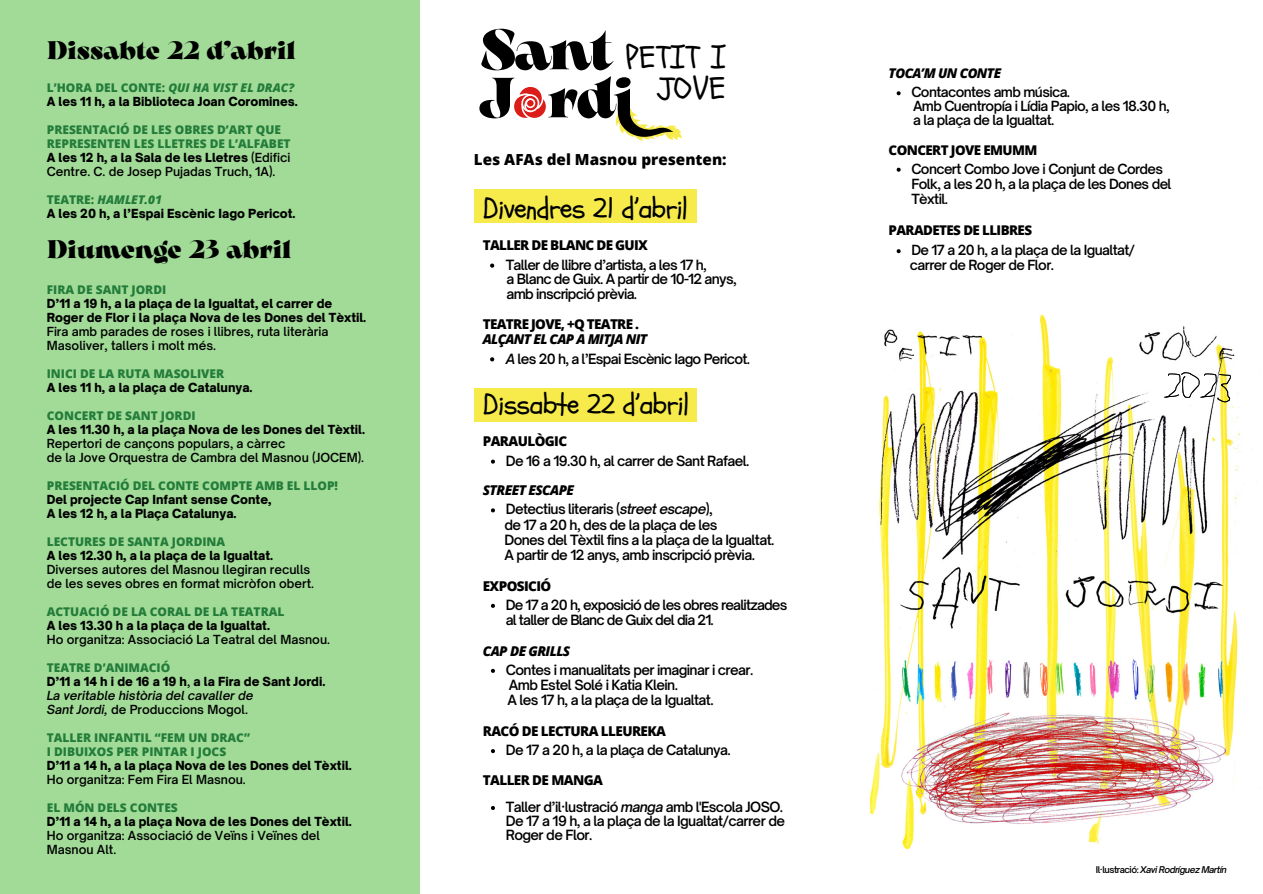
<style>
.page{position:relative;width:1263px;height:894px;background:#fff}
.page>*{position:absolute;margin:0;border:0;box-sizing:border-box;transform-origin:0 0}
.t1{font:800 56.25px/48px "Arsenica";letter-spacing:-.03em;color:#000}
.t2{font:32.25px/30.6px "Schoolbell";letter-spacing:.04em;color:#000;text-align:right}
.t3{font:28.95px "Schoolbell";letter-spacing:-.03em;color:#000}
.t4{font:800 25.2px "Arsenica";color:#000}
.t5{font:800 15.3px "Open Sans";color:#000}
.t6{font:600 13.5px/15.1px "Open Sauce One";letter-spacing:-.045em;color:#000}
.t7{font:800 13.5px "Open Sans";letter-spacing:-.045em;color:#000}
.t8{font:italic 800 13.5px "Open Sans";letter-spacing:-.045em;color:#000}
.t9{font:600 13.35px/15px "Open Sauce One";letter-spacing:-.045em;color:#000}
.t10{font:800 13.35px "Open Sans";letter-spacing:-.045em;color:#000}
.t11{font:italic 800 13.35px "Open Sans";letter-spacing:-.045em;color:#000}
.t12{font:900 12px/14px "Open Sauce One";color:#000}
.t13{font:600 12px/14px "Open Sauce One";color:#000}
.t14{font:800 12px/14px "Open Sans";color:#237c3a}
.t15{font:italic 600 12px/14px "Open Sauce One";color:#000}
.t16{font:italic 800 12px "Open Sans";color:#237c3a}
.t17{font:italic 600 8.85px "Open Sauce One";letter-spacing:-.05em;color:#000}
.s1{font-style:normal}
.s2{font-weight:900}
.s3{font-weight:900;font-style:normal}
.s4{color:#fff}
.s5{font-style:italic}
</style>
<div class="page">
<div style="left:0;top:0;width:1263px;height:893px;background:#a1db97"></div>
<div style="left:421px;top:0;width:842px;height:893px;background:#fff"></div>
<svg style="left:514px;top:95px;width:23px;height:23px"></svg>
<svg style="left:521px;top:93px;width:26px;height:26px"></svg>
<div style="left:523px;top:95px;width:23px;height:23px;background:#dc1c18;border-radius:50%"></div>
<svg style="left:517px;top:86px;width:26px;height:26px"></svg>
<svg style="left:616px;top:106px;width:65px;height:35px"></svg>
<div style="left:630px;top:86px;width:5px;height:23px;background:#fff"></div>
<div style="left:474px;top:388px;width:223px;height:33px;background:#f6eb4b"></div>
<div style="left:474px;top:189px;width:223px;height:33px;background:#f6eb4b"></div>
<svg style="left:491px;top:459px;width:4px;height:4px"></svg>
<svg style="left:491px;top:508px;width:4px;height:4px"></svg>
<svg style="left:491px;top:603px;width:4px;height:4px"></svg>
<svg style="left:491px;top:668px;width:4px;height:4px"></svg>
<svg style="left:491px;top:749px;width:4px;height:4px"></svg>
<svg style="left:491px;top:806px;width:4px;height:3px"></svg>
<svg style="left:490px;top:263px;width:4px;height:4px"></svg>
<svg style="left:490px;top:357px;width:4px;height:4px"></svg>
<svg style="left:897px;top:91px;width:4px;height:4px"></svg>
<svg style="left:897px;top:168px;width:4px;height:4px"></svg>
<svg style="left:897px;top:249px;width:4px;height:4px"></svg>
<img style="left:869px;top:314px;width:372px;height:534px">
<img style="left:1153px;top:356px;width:88px;height:63px">
<h3 class="t4" style="left:47px;top:41px;width:250px">Dissabte 22 d’abril</h3>
<p class="t16" style="left:47px;top:79px;width:249px"><span class="s1">L’HORA DEL CONTE:</span> QUI HA VIST EL DRAC?</p>
<p class="t12" style="left:47px;top:95px;width:253px">A les 11 h, a la Biblioteca Joan Coromines.</p>
<p class="t14" style="left:47px;top:122px;width:245px">PRESENTACIÓ DE LES OBRES D’ART QUE<br>REPRESENTEN LES LLETRES DE L’ALFABET</p>
<p class="t13" style="left:47px;top:150px;width:245px"><span class="s2">A les 12 h, a la Sala de les Lletres</span> (Edifici<br>Centre. C. de Josep Pujadas Truch, 1A).</p>
<p class="t16" style="left:47px;top:191px;width:117px"><span class="s1">TEATRE:</span> HAMLET.01</p>
<p class="t12" style="left:47px;top:206px;width:250px">A les 20 h, a l’Espai Escènic Iago Pericot.</p>
<h3 class="t4" style="left:47px;top:239px;width:246px">Diumenge 23 abril</h3>
<p class="t14" style="left:47px;top:282px;width:121px">FIRA DE SANT JORDI</p>
<p class="t12" style="left:47px;top:296px;width:321px">D’11 a 19 h, a la plaça de la Igualtat, el carrer de<br>Roger de Flor i la plaça Nova de les Dones del Tèxtil.</p>
<p class="t13" style="left:47px;top:324px;width:283px">Fira amb parades de roses i llibres, ruta literària<br>Masoliver, tallers i molt més.</p>
<p class="t14" style="left:47px;top:366px;width:179px">INICI DE LA RUTA MASOLIVER</p>
<p class="t12" style="left:47px;top:380px;width:207px">A les 11 h, a la plaça de Catalunya.</p>
<p class="t14" style="left:47px;top:408px;width:150px">CONCERT DE SANT JORDI</p>
<p class="t12" style="left:47px;top:422px;width:320px">A les 11.30 h, a la plaça Nova de les Dones del Tèxtil.</p>
<p class="t13" style="left:47px;top:436px;width:319px">Repertori de cançons populars, a càrrec<br>de la Jove Orquestra de Cambra del Masnou (JOCEM).</p>
<p class="t14" style="left:47px;top:478px;width:293px">PRESENTACIÓ DEL CONTE COMPTE AMB EL LLOP!</p>
<p class="t12" style="left:47px;top:492px;width:226px">Del projecte Cap Infant sense Conte,<br>A les 12 h, a la Plaça Catalunya.</p>
<p class="t14" style="left:47px;top:534px;width:180px">LECTURES DE SANTA JORDINA</p>
<p class="t12" style="left:47px;top:548px;width:228px">A les 12.30 h, a la plaça de la Igualtat.</p>
<p class="t13" style="left:47px;top:562px;width:269px">Diverses autores del Masnou llegiran reculls de les seves obres en format micròfon obert.</p>
<p class="t14" style="left:47px;top:604px;width:239px">ACTUACIÓ DE LA CORAL DE LA TEATRAL</p>
<p class="t12" style="left:47px;top:618px;width:225px">A les 13.30 h a la plaça de la Igualtat.</p>
<p class="t13" style="left:47px;top:632px;width:285px">Ho organitza: Associació La Teatral del Masnou.</p>
<p class="t14" style="left:47px;top:660px;width:125px">TEATRE D’ANIMACIÓ</p>
<p class="t15" style="left:47px;top:674px;width:280px"><span class="s3">D’11 a 14 h i de 16 a 19 h</span><span class="s1">,</span> <span class="s3">a la Fira de Sant Jordi.<br></span>La veritable història del cavaller de<br>Sant Jordi, <span class="s1">de Produccions Mogol.</span></p>
<p class="t14" style="left:47px;top:730px;width:205px">TALLER INFANTIL “FEM UN DRAC”<br>I DIBUIXOS PER PINTAR I JOCS</p>
<p class="t12" style="left:47px;top:758px;width:307px">D’11 a 14 h, a la plaça Nova de les Dones del Tèxtil.</p>
<p class="t13" style="left:47px;top:772px;width:201px">Ho organitza: Fem Fira El Masnou.</p>
<p class="t14" style="left:47px;top:799px;width:133px">EL MÓN DELS CONTES</p>
<p class="t12" style="left:47px;top:813px;width:307px">D’11 a 14 h, a la plaça Nova de les Dones del Tèxtil.</p>
<p class="t13" style="left:47px;top:827px;width:275px">Ho organitza: Associació de Veïns i Veïnes del<br>Masnou Alt.</p>
<h1 class="t1" style="left:479px;top:30px;width:157px">Sant<br>J<span class="s4">o</span>rdi</h1>
<h2 class="t2" style="left:625px;top:43px;width:102px">PETIT I<br>JOVE</h2>
<p class="t5" style="left:474px;top:149px;width:254px">Les AFAs del Masnou presenten:</p>
<h3 class="t3" style="left:483px;top:189px;width:207px">Divendres 21 d’abril</h3>
<p class="t7" style="left:483px;top:235px;width:167px">TALLER DE BLANC DE GUIX</p>
<p class="t6" style="left:507px;top:272px;width:232px;line-height:14.5px">a Blanc de Guix. A partir de 10-12 anys, amb inscripció prèvia.</p>
<p class="t7" style="left:483px;top:314px;width:158px">TEATRE JOVE, +Q TEATRE .</p>
<p class="t8" style="left:483px;top:329px;width:166px">ALÇANT EL CAP A MITJA NIT</p>
<p class="t6" style="left:506px;top:257px;width:202px">Taller de llibre d’artista, a les 17 h,</p>
<p class="t6" style="left:506px;top:350px;width:246px"><span class="s5">A</span> les 20 h, a l’Espai Escènic Iago Pericot.</p>
<h3 class="t3" style="left:483px;top:385px;width:208px">Dissabte 22 d’abril</h3>
<p class="t7" style="left:483px;top:432px;width:86px">PARAULÒGIC</p>
<p class="t8" style="left:483px;top:480px;width:93px">STREET ESCAPE</p>
<p class="t6" style="left:504px;top:517px;width:272px">de 17 a 20 h, des de la plaça de les<br>Dones del Tèxtil fins a la plaça de la Igualtat.<br>A partir de 12 anys, amb inscripció prèvia.</p>
<p class="t7" style="left:483px;top:576px;width:70px">EXPOSICIÓ</p>
<p class="t6" style="left:506px;top:453px;width:245px">De 16 a 19.30 h, al carrer de Sant Rafael.</p>
<p class="t6" style="left:506px;top:501px;width:208px">Detectius literaris (<span class="s5">street escape</span>),</p>
<p class="t6" style="left:506px;top:597px;width:283px">De 17 a 20 h, exposició de les obres realitzades al taller de Blanc de Guix del dia 21.</p>
<p class="t6" style="left:506px;top:662px;width:249px">Contes i manualitats per imaginar i crear.<br>Amb Estel Solé i Katia Klein.</p>
<p class="t8" style="left:483px;top:641px;width:89px">CAP DE GRILLS</p>
<p class="t6" style="left:507px;top:692px;width:208px">A les 17 h, a la plaça de la Igualtat.</p>
<p class="t7" style="left:483px;top:721px;width:185px">RACÓ DE LECTURA LLEUREKA</p>
<p class="t7" style="left:483px;top:770px;width:122px">TALLER DE MANGA</p>
<p class="t6" style="left:506px;top:742px;width:227px">De 17 a 20 h, a la plaça de Catalunya.</p>
<p class="t6" style="left:506px;top:799px;width:281px;line-height:14.2px">Taller d’il·lustració <span class="s5">manga</span> amb l'Escola JOSO.<br>De 17 a 19 h, a la plaça de la Igualtat/carrer de<br>Roger de Flor.</p>
<p class="t11" style="left:889px;top:64px;width:114px">TOCA’M UN CONTE</p>
<p class="t9" style="left:913px;top:99px;width:258px;line-height:14.1px">Amb Cuentropía i Lídia Papio, a les 18.30 h, a la plaça de la Igualtat.</p>
<p class="t10" style="left:889px;top:140px;width:150px">CONCERT JOVE EMUMM</p>
<p class="t9" style="left:911px;top:85px;width:160px">Contacontes amb música.</p>
<p class="t9" style="left:911px;top:161px;width:262px">Concert Combo Jove i Conjunt de Cordes<br>Folk, a les 20 h, a la plaça de les Dones del<br>Tèxtil.</p>
<p class="t10" style="left:889px;top:221px;width:145px">PARADETES DE LLIBRES</p>
<p class="t9" style="left:910px;top:257px;width:146px">carrer de Roger de Flor.</p>
<p class="t9" style="left:911px;top:242px;width:225px">De 17 a 20 h, a la plaça de la Igualtat/</p>
<p class="t17" style="left:1096px;top:863px;width:132px"><span class="s1">Il·lustració:</span> Xavi Rodríguez Martín</p>
</div>
